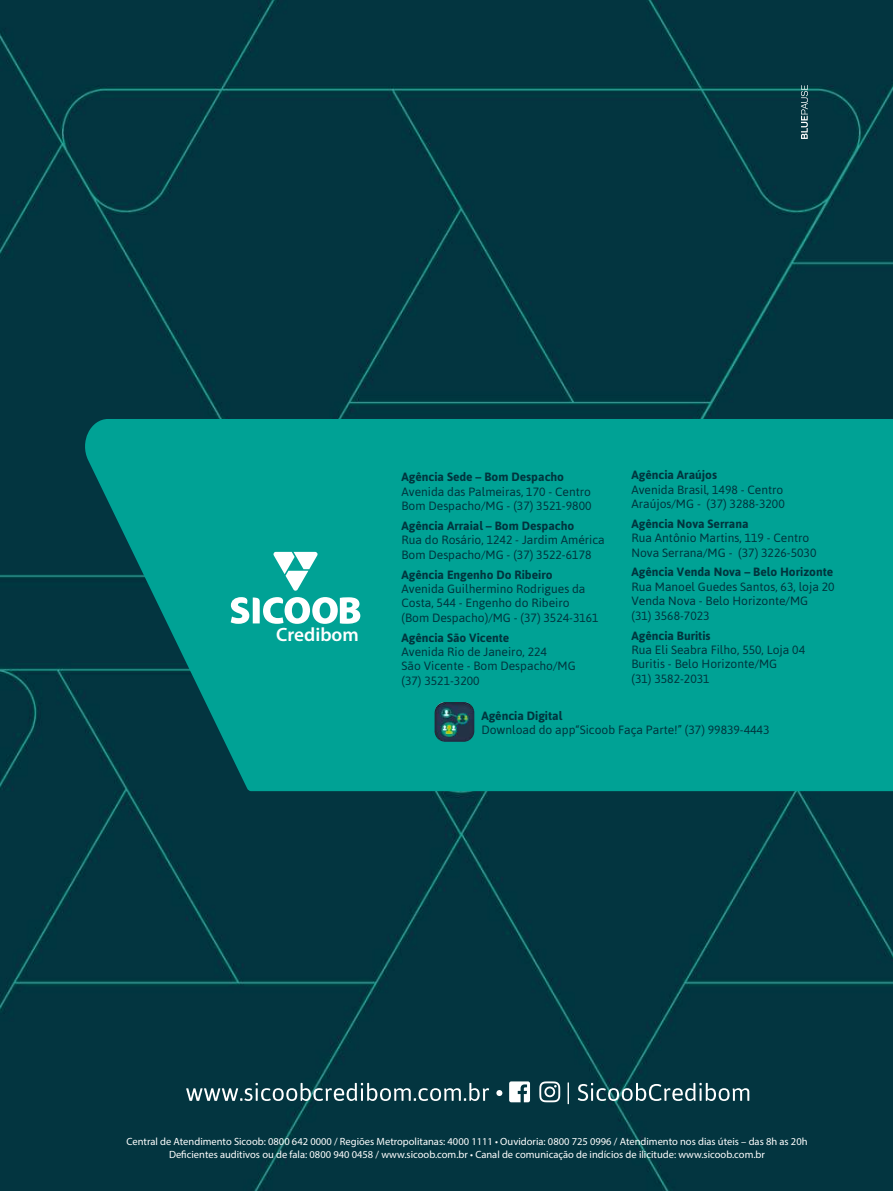
<style>
.page{position:relative;width:893px;height:1191px;background:#033540}
.page>*{position:absolute;margin:0;border:0;box-sizing:border-box;transform-origin:0 0}
.t1{font:600 19.35px "Myriad Pro";color:#fff}
.t2{font:12px/14.4px "Asap";color:#00353e}
.t3{font:700 12px "Asap";color:#00353e}
.t4{font:10.5px/12.6px "Myriad Pro";color:#fff;text-align:center}
</style>
<div class="page">
<svg style="left:79px;top:419px;width:814px;height:372px;background:#009389"></svg>
<svg style="left:273px;top:552px;width:45px;height:38px"></svg>
<svg style="left:231px;top:597px;width:129px;height:27px"></svg>
<svg style="left:186px;top:1082px;width:303px;height:19px;background:#40666e"></svg>
<svg style="left:496px;top:1090px;width:6px;height:6px"></svg>
<svg style="left:509px;top:1081px;width:21px;height:21px"></svg>
<svg style="left:539px;top:1081px;width:21px;height:21px"></svg>
<svg style="left:568px;top:1082px;width:1px;height:22px"></svg>
<svg style="left:578px;top:1082px;width:171px;height:19px;background:#446a72"></svg>
<img style="left:435px;top:702px;width:39px;height:39px">
<svg style="left:801px;top:85px;width:7px;height:54px"></svg>
<h1 class="t1" style="left:276px;top:622px;width:84px">Credibom</h1>
<p class="t3" style="left:401px;top:470px;width:164px">Agência Sede – Bom Despacho</p>
<p class="t2" style="left:401px;top:484px;width:191px">Avenida das Palmeiras, 170 - Centro<br>Bom Despacho/MG - (37) 3521-9800</p>
<p class="t3" style="left:401px;top:519px;width:174px">Agência Arraial – Bom Despacho</p>
<p class="t2" style="left:401px;top:533px;width:205px">Rua do Rosário, 1242 - Jardim América<br>Bom Despacho/MG - (37) 3522-6178</p>
<p class="t3" style="left:401px;top:567px;width:153px">Agência Engenho Do Ribeiro</p>
<p class="t2" style="left:401px;top:581px;width:199px">Avenida Guilhermino Rodrigues da<br>Costa, 544 - Engenho do Ribeiro (Bom Despacho)/MG - (37) 3524-3161</p>
<p class="t3" style="left:401px;top:630px;width:109px">Agência São Vicente</p>
<p class="t2" style="left:401px;top:644px;width:176px">Avenida Rio de Janeiro, 224<br>São Vicente - Bom Despacho/MG (37) 3521-3200</p>
<p class="t3" style="left:631px;top:468px;width:87px">Agência Araújos</p>
<p class="t2" style="left:631px;top:482px;width:155px">Avenida Brasil, 1498 - Centro<br>Araújos/MG - (37) 3288-3200</p>
<p class="t3" style="left:631px;top:516px;width:119px">Agência Nova Serrana</p>
<p class="t2" style="left:631px;top:531px;width:186px">Rua Antônio Martins, 119 - Centro<br>Nova Serrana/MG - (37) 3226-5030</p>
<p class="t3" style="left:631px;top:565px;width:203px">Agência Venda Nova – Belo Horizonte</p>
<p class="t2" style="left:631px;top:579px;width:205px">Rua Manoel Guedes Santos, 63, loja 20<br>Venda Nova - Belo Horizonte/MG<br>(31) 3568-7023</p>
<p class="t3" style="left:631px;top:628px;width:81px">Agência Buritis</p>
<p class="t2" style="left:631px;top:642px;width:175px">Rua Eli Seabra Filho, 550, Loja 04<br>Buritis - Belo Horizonte/MG<br>(31) 3582-2031</p>
<p class="t3" style="left:481px;top:708px;width:82px">Agência Digital</p>
<p class="t2" style="left:481px;top:723px;width:290px">Download do app“Sicoob Faça Parte!” (37) 99839-4443</p>
<p class="t4" style="left:127px;top:1135px;width:682px">Central de Atendimento Sicoob: 0800 642 0000 / Regiões Metropolitanas: 4000 1111 • Ouvidoria: 0800 725 0996 / Atendimento nos dias úteis – das 8h as 20h<br>Deficientes auditivos ou de fala: 0800 940 0458 / www.sicoob.com.br • Canal de comunicação de indícios de ilicitude: www.sicoob.com.br</p>
</div>
